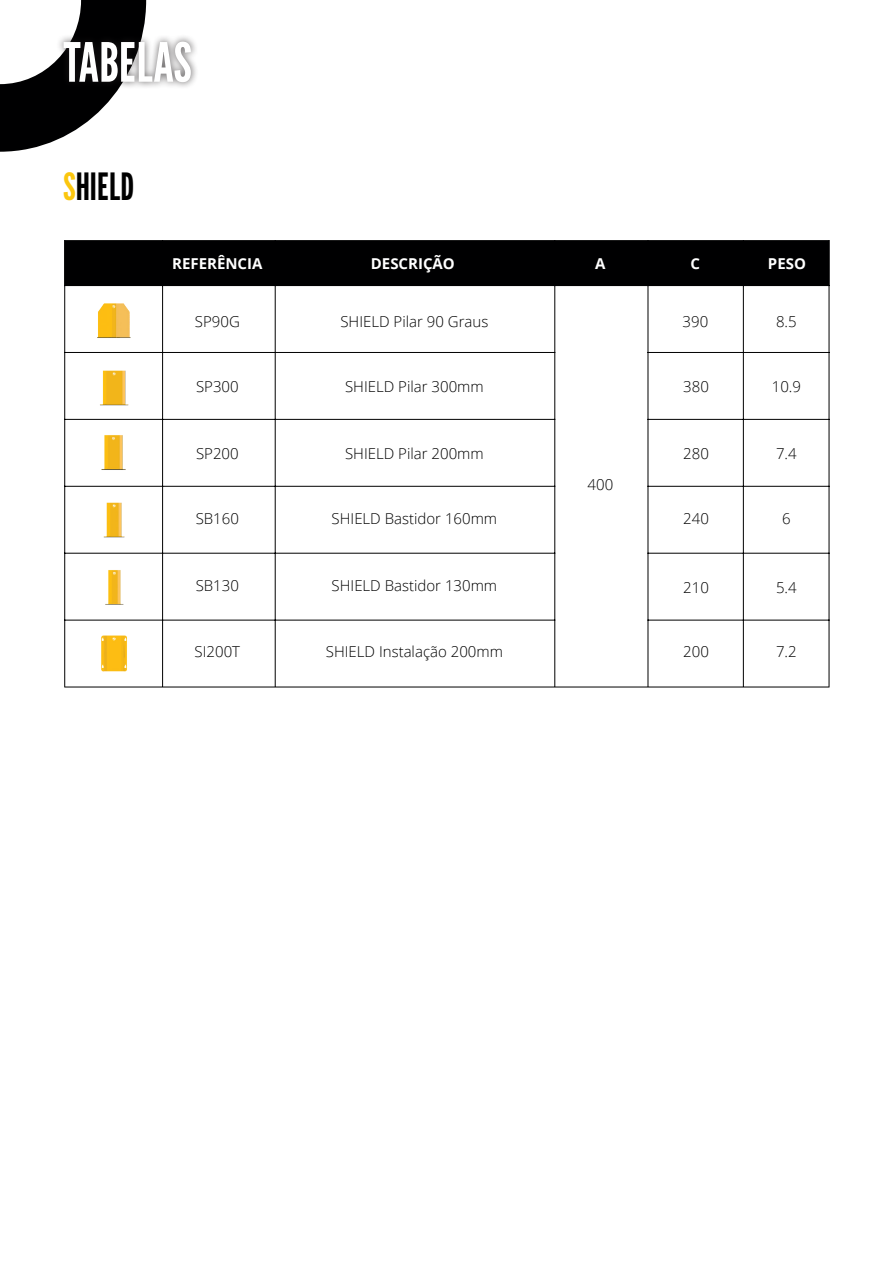
<style>
.page{position:relative;width:893px;height:1263px;background:#fff}
.page>*{position:absolute;margin:0;border:0;box-sizing:border-box;transform-origin:0 0}
.t1{font:54px "League Gothic";color:#fff}
.t2{font:37.5px "League Gothic";color:#000}
.t3{font:300 15px "Open Sans";color:#000}
.t4{font:700 15px "Open Sans";color:#fff}
.s1{color:#fbc60e}
</style>
<div class="page">
<div style="left:65px;top:241px;width:764px;height:44px;background:#000001"></div>
<hr style="left:64px;top:686px;width:765px;height:1px;background:#000001">
<hr style="left:647px;top:620px;width:182px;height:1px;background:#000001">
<hr style="left:64px;top:620px;width:491px;height:1px;background:#000001">
<hr style="left:647px;top:553px;width:182px;height:1px;background:#000001">
<hr style="left:64px;top:553px;width:491px;height:1px;background:#000001">
<hr style="left:647px;top:486px;width:182px;height:1px;background:#000001">
<hr style="left:64px;top:486px;width:491px;height:1px;background:#000001">
<hr style="left:647px;top:419px;width:182px;height:1px;background:#000001">
<hr style="left:64px;top:419px;width:491px;height:1px;background:#000001">
<hr style="left:647px;top:352px;width:182px;height:1px;background:#000001">
<hr style="left:64px;top:352px;width:491px;height:1px;background:#000001">
<hr style="left:64px;top:285px;width:765px;height:1px;background:#000001">
<hr style="left:64px;top:240px;width:765px;height:1px;background:#000001">
<hr style="left:829px;top:240px;width:1px;height:446px;background:#000001">
<hr style="left:743px;top:240px;width:1px;height:446px;background:#000001">
<hr style="left:647px;top:240px;width:1px;height:446px;background:#000001">
<hr style="left:554px;top:240px;width:1px;height:446px;background:#000001">
<hr style="left:275px;top:240px;width:1px;height:446px;background:#000001">
<hr style="left:162px;top:240px;width:1px;height:446px;background:#000001">
<hr style="left:64px;top:240px;width:1px;height:446px;background:#000001">
<img style="left:74px;top:254px;width:74px;height:434px">
<svg style="left:0;top:0;width:146px;height:152px"></svg>
<div style="left:55px;top:33px;width:144px;height:57px;background:#231f20;opacity:.75"></div>
<h1 class="t1" style="left:63px;top:25px;width:130px">TABELAS</h1>
<h2 class="t2" style="left:63px;top:161px;width:73px"><span class="s1">S</span>HIELD</h2>
<p class="t4" style="left:172px;top:252px;width:92px">REFERÊNCIA</p>
<p class="t4" style="left:371px;top:252px;width:86px">DESCRIÇÃO</p>
<p class="t4" style="left:595px;top:252px;width:12px">A</p>
<p class="t4" style="left:691px;top:252px;width:11px">C</p>
<p class="t4" style="left:768px;top:252px;width:40px">PESO</p>
<p class="t3" style="left:195px;top:312px;width:46px">SP90G</p>
<p class="t3" style="left:340px;top:312px;width:149px">SHIELD Pilar 90 Graus</p>
<p class="t3" style="left:683px;top:312px;width:27px">390</p>
<p class="t3" style="left:776px;top:312px;width:22px">8.5</p>
<p class="t3" style="left:196px;top:377px;width:44px">SP300</p>
<p class="t3" style="left:345px;top:377px;width:140px">SHIELD Pilar 300mm</p>
<p class="t3" style="left:683px;top:377px;width:27px">380</p>
<p class="t3" style="left:772px;top:377px;width:31px">10.9</p>
<p class="t3" style="left:196px;top:443px;width:44px">SP200</p>
<p class="t3" style="left:345px;top:443px;width:140px">SHIELD Pilar 200mm</p>
<p class="t3" style="left:683px;top:443px;width:27px">280</p>
<p class="t3" style="left:776px;top:443px;width:22px">7.4</p>
<p class="t3" style="left:588px;top:474px;width:27px">400</p>
<p class="t3" style="left:196px;top:508px;width:45px">SB160</p>
<p class="t3" style="left:332px;top:508px;width:167px">SHIELD Bastidor 160mm</p>
<p class="t3" style="left:683px;top:508px;width:27px">240</p>
<p class="t3" style="left:782px;top:508px;width:10px">6</p>
<p class="t3" style="left:196px;top:575px;width:45px">SB130</p>
<p class="t3" style="left:332px;top:575px;width:167px">SHIELD Bastidor 130mm</p>
<p class="t3" style="left:683px;top:577px;width:27px">210</p>
<p class="t3" style="left:776px;top:577px;width:22px">5.4</p>
<p class="t3" style="left:195px;top:642px;width:47px">SI200T</p>
<p class="t3" style="left:326px;top:642px;width:179px">SHIELD Instalação 200mm</p>
<p class="t3" style="left:683px;top:642px;width:27px">200</p>
<p class="t3" style="left:776px;top:642px;width:22px">7.2</p>
</div>
